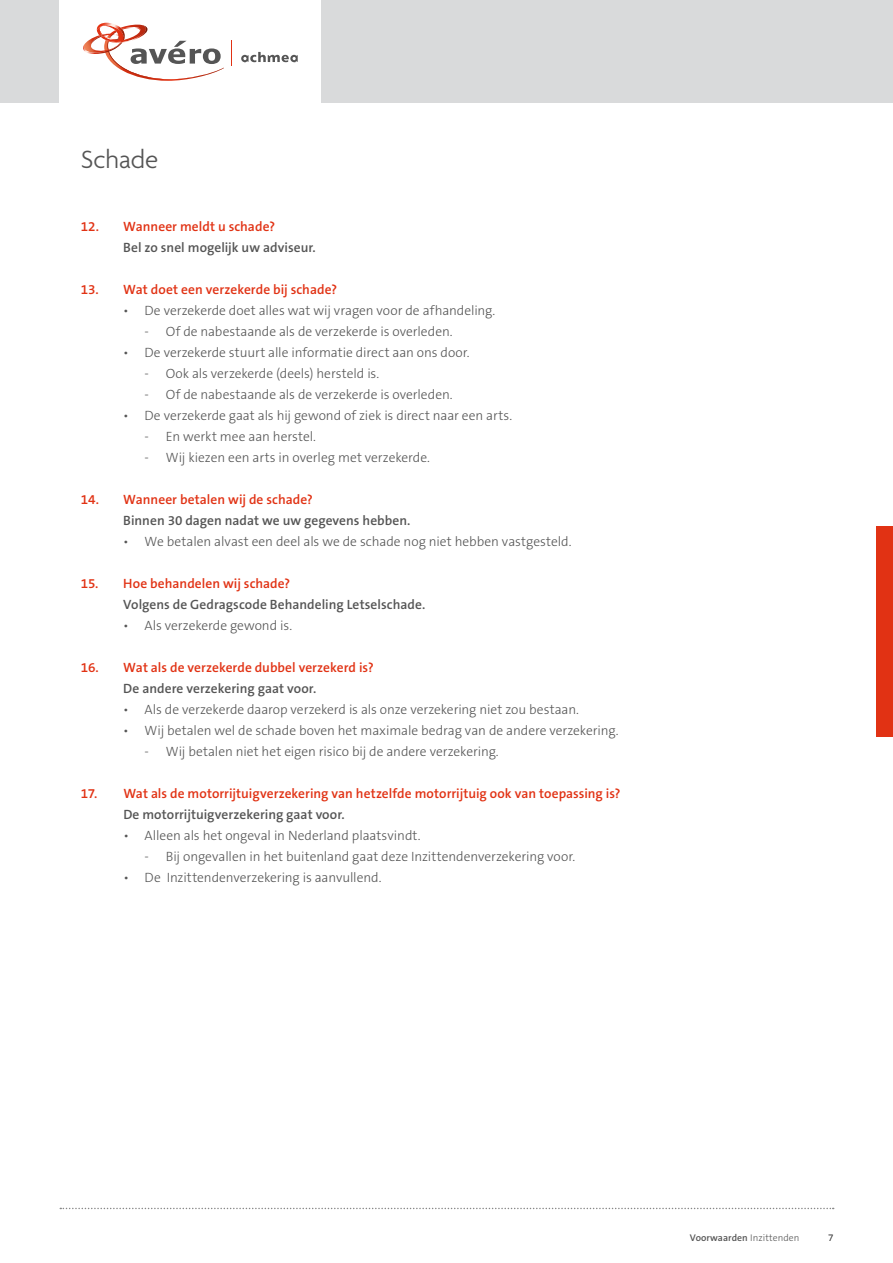
<style>
.page{position:relative;width:893px;height:1263px;background:#fff}
.page>*{position:absolute;margin:0;border:0;box-sizing:border-box;transform-origin:0 0}
.t1{font:300 27px "Agenda";color:#555}
.t2{font:300 13.5px "The Sans B3";letter-spacing:-.005em;color:#555}
.t3{font:600 13.5px "The Sans B6";letter-spacing:.005em;color:#e13214}
.t4{font:600 13.5px "The Sans B6";color:#555}
.t5{font:600 9.75px "The Sans B6";letter-spacing:.005em;color:#555}
.t6{font:300 9.75px "The Sans B3";color:#555}
.s1{font-family:"The Sans B3";font-weight:300}
</style>
<div class="page">
<div style="left:0;top:0;width:893px;height:103px;background:#d9dadb"></div>
<div style="left:60px;top:0;width:261px;height:103px;background:#fff"></div>
<svg style="left:241px;top:52px;width:57px;height:10px"></svg>
<svg style="left:83px;top:22px;width:141px;height:59px"></svg>
<svg style="left:231px;top:41px;width:1px;height:25px"></svg>
<svg style="left:60px;top:1208px;width:774px;height:1px"></svg>
<div style="left:876px;top:526px;width:17px;height:211px;background:#e13214"></div>
<h1 class="t1" style="left:81px;top:145px;width:79px">Schade</h1>
<p class="t3" style="left:81px;top:219px;width:196px">12. Wanneer meldt u schade?</p>
<p class="t4" style="left:123px;top:240px;width:194px">Bel zo snel mogelijk uw adviseur.</p>
<p class="t3" style="left:81px;top:282px;width:258px">13. Wat doet een verzekerde bij schade?</p>
<p class="t2" style="left:123px;top:304px;width:374px">• De verzekerde doet alles wat wij vragen voor de afhandeling.</p>
<p class="t2" style="left:145px;top:325px;width:310px">- Of de nabestaande als de verzekerde is overleden.</p>
<p class="t2" style="left:123px;top:346px;width:348px">• De verzekerde stuurt alle informatie direct aan ons door.</p>
<p class="t2" style="left:145px;top:367px;width:236px">- Ook als verzekerde (deels) hersteld is.</p>
<p class="t2" style="left:145px;top:388px;width:310px">- Of de nabestaande als de verzekerde is overleden.</p>
<p class="t2" style="left:123px;top:409px;width:390px">• De verzekerde gaat als hij gewond of ziek is direct naar een arts.</p>
<p class="t2" style="left:145px;top:430px;width:173px">- En werkt mee aan herstel.</p>
<p class="t2" style="left:145px;top:451px;width:287px">- Wij kiezen een arts in overleg met verzekerde.</p>
<p class="t3" style="left:81px;top:492px;width:234px">14. Wanneer betalen wij de schade?</p>
<p class="t4" style="left:123px;top:513px;width:289px">Binnen 30 dagen nadat we uw gegevens hebben.</p>
<p class="t2" style="left:123px;top:535px;width:450px">• We betalen alvast een deel als we de schade nog niet hebben vastgesteld.</p>
<p class="t3" style="left:81px;top:576px;width:211px">15. Hoe behandelen wij schade?</p>
<p class="t4" style="left:123px;top:597px;width:303px">Volgens de Gedragscode Behandeling Letselschade.</p>
<p class="t2" style="left:123px;top:619px;width:170px">• Als verzekerde gewond is.</p>
<p class="t3" style="left:81px;top:660px;width:294px">16. Wat als de verzekerde dubbel verzekerd is?</p>
<p class="t4" style="left:123px;top:681px;width:194px">De andere verzekering gaat voor.</p>
<p class="t2" style="left:123px;top:703px;width:457px">• Als de verzekerde daarop verzekerd is als onze verzekering niet zou bestaan.</p>
<p class="t2" style="left:123px;top:724px;width:497px">• Wij betalen wel de schade boven het maximale bedrag van de andere verzekering.</p>
<p class="t2" style="left:145px;top:745px;width:356px">- Wij betalen niet het eigen risico bij de andere verzekering.</p>
<p class="t3" style="left:81px;top:786px;width:541px">17. Wat als de motorrijtuigverzekering van hetzelfde motorrijtuig ook van toepassing is?</p>
<p class="t4" style="left:123px;top:807px;width:223px">De motorrijtuigverzekering gaat voor.</p>
<p class="t2" style="left:123px;top:829px;width:299px">• Alleen als het ongeval in Nederland plaatsvindt.</p>
<p class="t2" style="left:145px;top:850px;width:432px">- Bij ongevallen in het buitenland gaat deze Inzittendenverzekering voor.</p>
<p class="t2" style="left:123px;top:871px;width:260px">• De Inzittendenverzekering is aanvullend.</p>
<p class="t5" style="left:690px;top:1232px;width:111px">Voorwaarden <span class="s1">Inzittenden</span></p>
<p class="t6" style="left:828px;top:1233px;width:7px">7</p>
</div>
